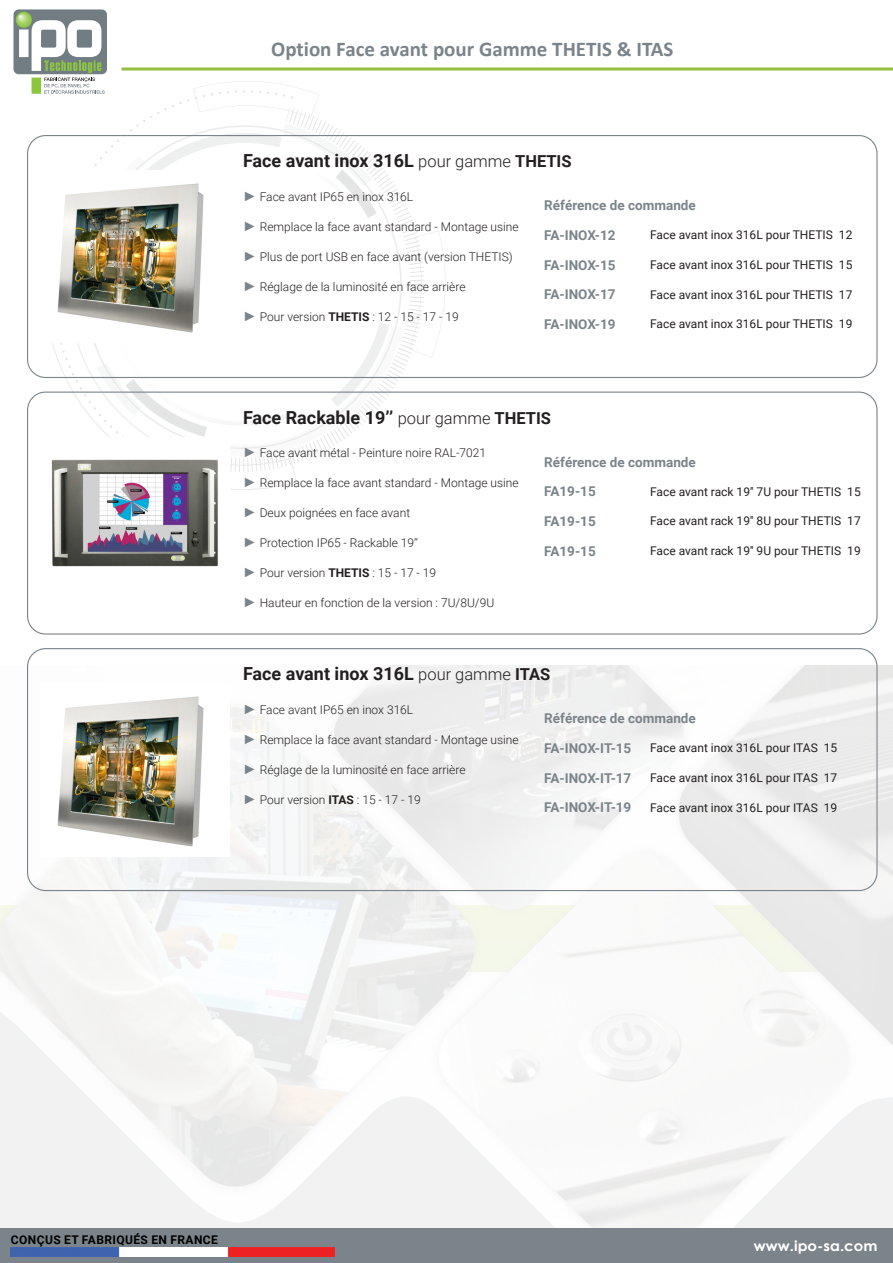
<style>
.page{position:relative;width:893px;height:1263px;background:#fff}
.page>*{position:absolute;margin:0;border:0;box-sizing:border-box;transform-origin:0 0}
.t1{font:700 21px "Calibri";color:#7a848a}
.t2{font:700 18px "Roboto";color:#231f20}
.t3{font:700 14.25px "Century Gothic";color:#fff;scale:1.05 1}
.t4{font:700 13.5px "Roboto";color:#7a848a}
.表格{font:300 12px "Roboto";color:#231f20}
.t5{font:12px "Roboto";color:#231f20}
.t6{font:700 12px "Roboto";letter-spacing:.035em;color:#000}
.s1{font-weight:300;font-size:16.5px}
.s2{font-size:16.5px}
.s3{font-family:"Arial";font-weight:400;font-size:13.5px;color:#7a848a}
.s4{font-weight:700}
</style>
<div class="page">
<div style="left:0;top:1229px;width:893px;height:34px;background:#7a848a"></div>
<div style="left:14px;top:9px;width:93px;height:65px;background:#717d83;border-radius:5px"></div>
<svg style="left:16px;top:12px;width:16px;height:16px"></svg>
<svg style="left:377px;top:164px;width:33px;height:228px"></svg>
<svg style="left:409px;top:231px;width:37px;height:127px"></svg>
<svg style="left:51px;top:322px;width:352px;height:168px"></svg>
<svg style="left:52px;top:322px;width:233px;height:151px"></svg>
<svg style="left:18px;top:19px;width:359px;height:199px"></svg>
<img style="left:11px;top:1248px;width:323px;height:9px">
<div style="left:27px;top:135px;width:851px;height:243px;border:1px solid #7a848a;border-radius:18px"></div>
<img style="left:40px;top:170px;width:190px;height:173px">
<hr style="left:122px;top:68px;width:771px;height:3px;background:#95be3c">
<div style="left:27px;top:392px;width:851px;height:243px;border:1px solid #7a848a;border-radius:18px"></div>
<img style="left:51px;top:437px;width:179px;height:130px">
<div style="left:27px;top:648px;width:851px;height:243px;border:1px solid #7a848a;border-radius:18px"></div>
<img style="left:57px;top:696px;width:147px;height:151px">
<p class="t1" style="left:271px;top:34px;width:404px">Option Face avant pour Gamme THETIS &amp; ITAS</p>
<p class="t2" style="left:243px;top:148px;width:330px">Face avant inox 316L <span class="s1">pour gamme</span> <span class="s2">THETIS</span></p>
<p class="表格" style="left:243px;top:188px;width:172px"><span class="s3">►</span> Face avant IP65 en inox 316L</p>
<p class="表格" style="left:243px;top:218px;width:277px"><span class="s3">►</span> Remplace la face avant standard - Montage usine</p>
<p class="表格" style="left:243px;top:248px;width:271px"><span class="s3">►</span> Plus de port USB en face avant (version THETIS)</p>
<p class="表格" style="left:243px;top:278px;width:224px"><span class="s3">►</span> Réglage de la luminosité en face arrière</p>
<p class="表格" style="left:243px;top:308px;width:217px"><span class="s3">►</span> Pour version <span class="s4">THETIS</span> : 12 - 15 - 17 - 19</p>
<p class="t4" style="left:544px;top:196px;width:153px">Référence de commande</p>
<p class="t4" style="left:544px;top:225px;width:73px">FA-INOX-12</p>
<p class="t5" style="left:650px;top:226px;width:204px">Face avant inox 316L pour THETIS 12</p>
<p class="t4" style="left:544px;top:255px;width:73px">FA-INOX-15</p>
<p class="t5" style="left:650px;top:256px;width:204px">Face avant inox 316L pour THETIS 15</p>
<p class="t4" style="left:544px;top:285px;width:73px">FA-INOX-17</p>
<p class="t5" style="left:650px;top:286px;width:204px">Face avant inox 316L pour THETIS 17</p>
<p class="t4" style="left:544px;top:315px;width:73px">FA-INOX-19</p>
<p class="t5" style="left:650px;top:316px;width:204px">Face avant inox 316L pour THETIS 19</p>
<p class="t2" style="left:243px;top:405px;width:310px">Face Rackable 19’’ <span class="s1">pour gamme</span> <span class="s2">THETIS</span></p>
<p class="表格" style="left:243px;top:444px;width:244px"><span class="s3">►</span> Face avant métal - Peinture noire RAL-7021</p>
<p class="表格" style="left:243px;top:474px;width:277px"><span class="s3">►</span> Remplace la face avant standard - Montage usine</p>
<p class="表格" style="left:243px;top:504px;width:169px"><span class="s3">►</span> Deux poignées en face avant</p>
<p class="表格" style="left:243px;top:534px;width:176px"><span class="s3">►</span> Protection IP65 - Rackable 19’’</p>
<p class="表格" style="left:243px;top:564px;width:195px"><span class="s3">►</span> Pour version <span class="s4">THETIS</span> : 15 - 17 - 19</p>
<p class="表格" style="left:243px;top:594px;width:253px"><span class="s3">►</span> Hauteur en fonction de la version : 7U/8U/9U</p>
<p class="t4" style="left:544px;top:452px;width:153px">Référence de commande</p>
<p class="t4" style="left:544px;top:482px;width:53px">FA19-15</p>
<p class="t5" style="left:650px;top:483px;width:212px">Face avant rack 19'' 7U pour THETIS 15</p>
<p class="t4" style="left:544px;top:512px;width:53px">FA19-15</p>
<p class="t5" style="left:650px;top:513px;width:212px">Face avant rack 19'' 8U pour THETIS 17</p>
<p class="t4" style="left:544px;top:542px;width:53px">FA19-15</p>
<p class="t5" style="left:650px;top:542px;width:212px">Face avant rack 19'' 9U pour THETIS 19</p>
<p class="t2" style="left:243px;top:661px;width:309px">Face avant inox 316L <span class="s1">pour gamme</span> <span class="s2">ITAS</span></p>
<p class="表格" style="left:243px;top:701px;width:172px"><span class="s3">►</span> Face avant IP65 en inox 316L</p>
<p class="表格" style="left:243px;top:731px;width:277px"><span class="s3">►</span> Remplace la face avant standard - Montage usine</p>
<p class="表格" style="left:243px;top:761px;width:224px"><span class="s3">►</span> Réglage de la luminosité en face arrière</p>
<p class="表格" style="left:243px;top:791px;width:179px"><span class="s3">►</span> Pour version <span class="s4">ITAS</span> : 15 - 17 - 19</p>
<p class="t4" style="left:544px;top:709px;width:153px">Référence de commande</p>
<p class="t4" style="left:544px;top:738px;width:89px">FA-INOX-IT-15</p>
<p class="t5" style="left:650px;top:739px;width:189px">Face avant inox 316L pour ITAS 15</p>
<p class="t4" style="left:544px;top:768px;width:89px">FA-INOX-IT-17</p>
<p class="t5" style="left:650px;top:769px;width:189px">Face avant inox 316L pour ITAS 17</p>
<p class="t4" style="left:544px;top:798px;width:89px">FA-INOX-IT-19</p>
<p class="t5" style="left:650px;top:799px;width:189px">Face avant inox 316L pour ITAS 19</p>
<p class="t6" style="left:11px;top:1231px;width:208px">CONÇUS ET FABRIQUÉS EN FRANCE</p>
<p class="t3" style="left:754px;top:1234px;width:119px">www.ipo-sa.com</p>
</div>
